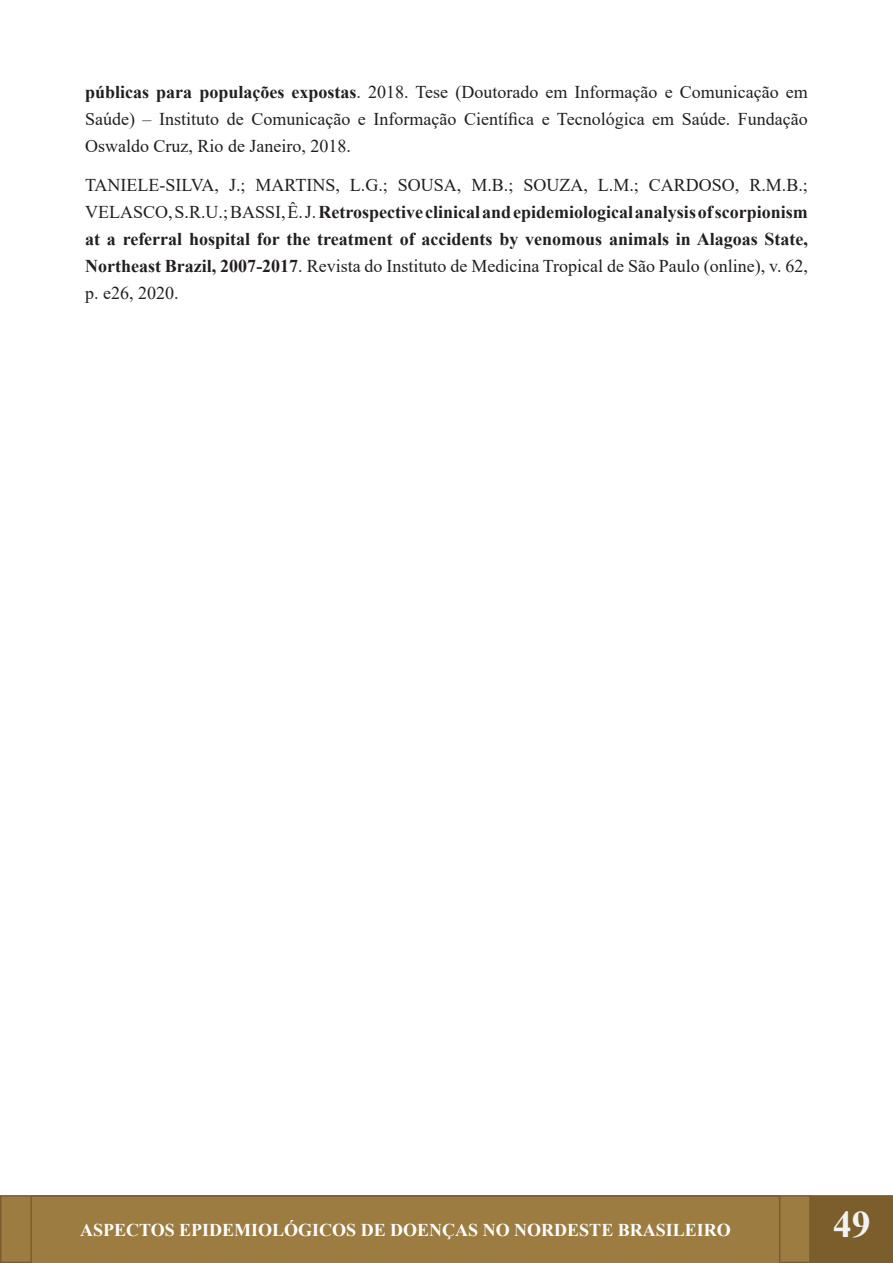
<style>
.page{position:relative;width:893px;height:1263px;background:#fff}
.page>*{position:absolute;margin:0;border:0;box-sizing:border-box;transform-origin:0 0}
.t1{font:700 37.5px "Times New Roman";color:#f2f2f2}
.t2{font:18px/27px "Times New Roman";color:#231f20;text-align:justify}
.t3{font:700 18px "Times New Roman";color:#fff}
.s1{font-weight:700}
</style>
<div class="page">
<div style="left:0;top:1195px;width:811px;height:68px;background:#9c7c40;border:2px solid #7b5e2c"></div>
<div style="left:809px;top:1195px;width:84px;height:68px;background:#7b5e2c"></div>
<svg style="left:31px;top:1195px;width:749px;height:68px"></svg>
<p class="t2" style="left:85px;top:77px;width:724px"><span class="s1">públicas para populações expostas</span>. 2018. Tese (Doutorado em Informação e Comunicação em Saúde) – Instituto de Comunicação e Informação Científica e Tecnológica em Saúde. Fundação Oswaldo Cruz, Rio de Janeiro, 2018.</p>
<p class="t2" style="left:85px;top:171px;width:724px">TANIELE-SILVA, J.; MARTINS, L.G.; SOUSA, M.B.; SOUZA, L.M.; CARDOSO, R.M.B.; VELASCO, S.R.U.; BASSI, Ê. J. <span class="s1">Retrospective clinical and epidemiological analysis of scorpionism at a referral hospital for the treatment of accidents by venomous animals in Alagoas State, Northeast Brazil, 2007-2017</span>. Revista do Instituto de Medicina Tropical de São Paulo (online), v. 62, p. e26, 2020.</p>
<p class="t3" style="left:80px;top:1217px;width:652px">ASPECTOS EPIDEMIOLÓGICOS DE DOENÇAS NO NORDESTE BRASILEIRO</p>
<h1 class="t1" style="left:833px;top:1197px;width:39px">49</h1>
</div>
